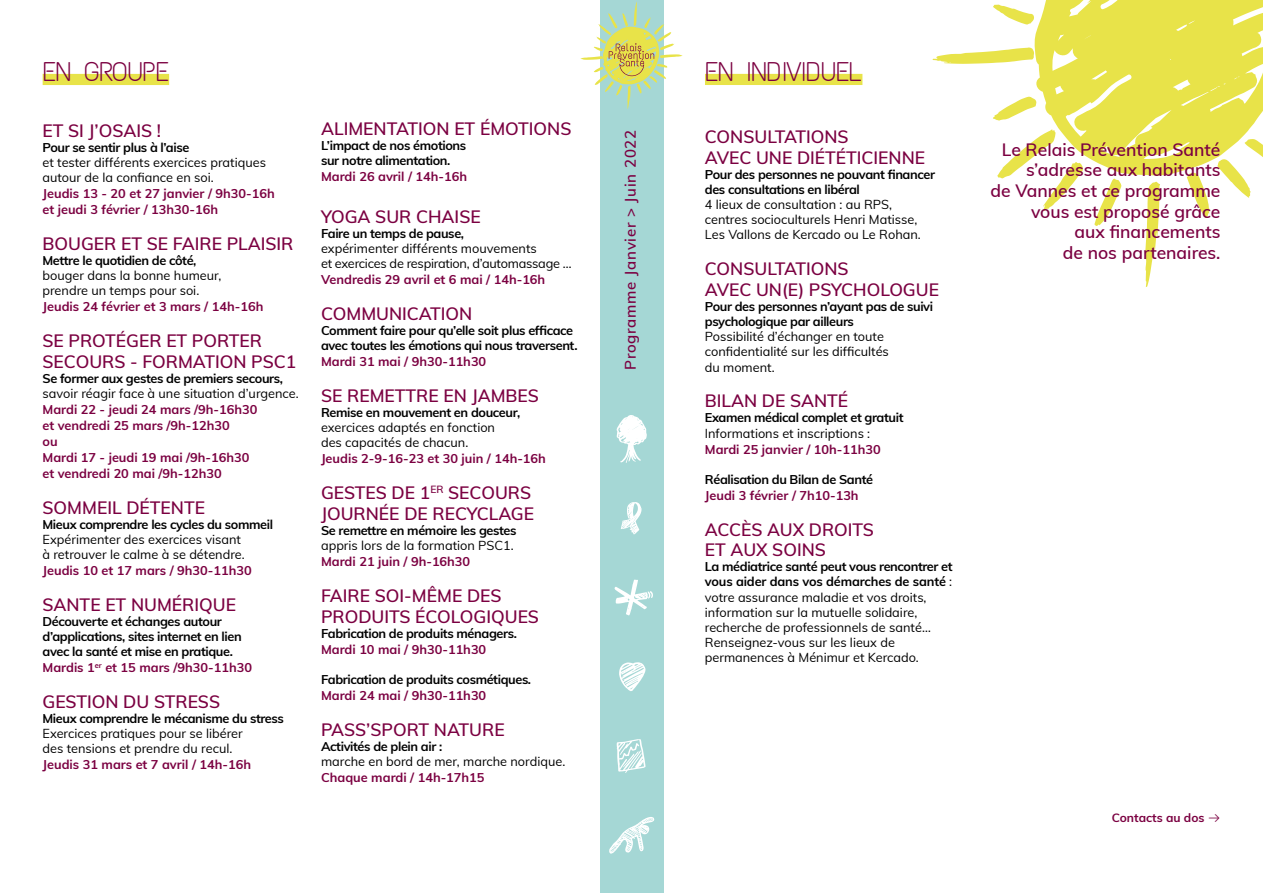
<style>
.page{position:relative;width:1263px;height:893px;background:#fff}
.page>*{position:absolute;margin:0;border:0;box-sizing:border-box;transform-origin:0 0}
.t1{font:27.15px "Text Me One";letter-spacing:-.02em;color:#7b0041}
.t2{font:27px "Text Me One";letter-spacing:-.02em;color:#7b0041}
.t3{font:600 17.55px/20.7px "Muli";color:#7b0041}
.t4{font:600 15px "Muli";letter-spacing:.05em;color:#7b0041}
.t5{font:12.75px/15.1px "Muli";color:#000}
.t6{font:700 12.75px/15.1px "Muli";letter-spacing:-.03em;color:#000}
.t7{font:700 12.75px/15.9px "Muli";color:#7b0041}
.t8{font:12.75px/15.1px "Muli";letter-spacing:-.02em;color:#000}
.t9{font:700 12px "Muli";color:#7b0041}
.s1{color:#7b0041}
.s2{font-weight:700}
.s3{font-family:"Dosis";font-weight:300;font-size:16.5px}
</style>
<div class="page">
<div style="left:600px;top:0;width:63px;height:893px;background:#a5d7d5"></div>
<svg style="left:933px;top:0;width:330px;height:287px"></svg>
<svg style="left:621px;top:502px;width:20px;height:32px"></svg>
<svg style="left:609px;top:817px;width:45px;height:37px"></svg>
<svg style="left:617px;top:739px;width:28px;height:34px"></svg>
<svg style="left:619px;top:662px;width:26px;height:29px"></svg>
<svg style="left:617px;top:415px;width:30px;height:48px"></svg>
<svg style="left:614px;top:579px;width:39px;height:36px"></svg>
<div style="left:705px;top:74px;width:157px;height:11px;background:#e8e349"></div>
<div style="left:43px;top:74px;width:126px;height:11px;background:#e8e349"></div>
<svg style="left:580px;top:2px;width:102px;height:107px"></svg>
<h1 class="t1" style="left:43px;top:55px;width:128px">EN GROUPE</h1>
<h3 class="t3" style="left:43px;top:119px;width:120px">ET SI J’OSAIS !</h3>
<p class="t6" style="left:43px;top:139px;width:148px">Pour se sentir plus à l’aise</p>
<p class="t5" style="left:43px;top:154px;width:225px">et tester différents exercices pratiques autour de la confiance en soi.</p>
<p class="t7" style="left:43px;top:185px;width:234px">Jeudis 13 - 20 et 27 janvier / 9h30-16h et jeudi 3 février / 13h30-16h</p>
<h3 class="t3" style="left:43px;top:232px;width:252px">BOUGER ET SE FAIRE PLAISIR</h3>
<p class="t6" style="left:43px;top:252px;width:155px">Mettre le quotidien de côté,</p>
<p class="t5" style="left:43px;top:267px;width:180px">bouger dans la bonne humeur, prendre un temps pour soi.</p>
<p class="t7" style="left:43px;top:298px;width:222px">Jeudis 24 février et 3 mars / 14h-16h</p>
<h3 class="t3" style="left:43px;top:330px;width:255px">SE PROTÉGER ET PORTER<br>SECOURS - FORMATION PSC1</h3>
<p class="t6" style="left:43px;top:370px;width:242px">Se former aux gestes de premiers secours,</p>
<p class="t5" style="left:43px;top:385px;width:258px">savoir réagir face à une situation d’urgence.</p>
<p class="t7" style="left:43px;top:401px;width:216px">Mardi 22 - jeudi 24 mars /9h-16h30 et vendredi 25 mars /9h-12h30<br>ou<br>Mardi 17 - jeudi 19 mai /9h-16h30 et vendredi 20 mai /9h-12h30</p>
<h3 class="t3" style="left:43px;top:496px;width:164px">SOMMEIL DÉTENTE</h3>
<p class="t6" style="left:43px;top:516px;width:232px">Mieux comprendre les cycles du sommeil</p>
<p class="t5" style="left:43px;top:531px;width:204px">Expérimenter des exercices visant à retrouver le calme à se détendre.</p>
<p class="t7" style="left:43px;top:562px;width:211px">Jeudis 10 et 17 mars / 9h30-11h30</p>
<h3 class="t3" style="left:43px;top:593px;width:195px">SANTE ET NUMÉRIQUE</h3>
<p class="t6" style="left:43px;top:613px;width:211px">Découverte et échanges autour d’applications, sites internet en lien avec la santé et mise en pratique.<br><span class="s1">Mardis 1</span><sup>er</sup> <span class="s1">et 15 mars /9h30-11h30</span></p>
<h3 class="t3" style="left:43px;top:690px;width:179px">GESTION DU STRESS</h3>
<p class="t6" style="left:43px;top:710px;width:243px">Mieux comprendre le mécanisme du stress</p>
<p class="t5" style="left:43px;top:725px;width:202px">Exercices pratiques pour se libérer des tensions et prendre du recul.</p>
<p class="t7" style="left:43px;top:756px;width:210px">Jeudis 31 mars et 7 avril / 14h-16h</p>
<h3 class="t3" style="left:321px;top:118px;width:252px">ALIMENTATION ET ÉMOTIONS</h3>
<p class="t6" style="left:321px;top:137px;width:147px">L’impact de nos émotions sur notre alimentation.</p>
<p class="t7" style="left:321px;top:168px;width:148px">Mardi 26 avril / 14h-16h</p>
<h3 class="t3" style="left:321px;top:205px;width:161px">YOGA SUR CHAISE</h3>
<p class="t6" style="left:321px;top:225px;width:145px">Faire un temps de pause,</p>
<p class="t8" style="left:321px;top:240px;width:252px">expérimenter différents mouvements<br>et exercices de respiration, d’automassage …</p>
<p class="t7" style="left:321px;top:271px;width:226px">Vendredis 29 avril et 6 mai / 14h-16h</p>
<h3 class="t3" style="left:321px;top:302px;width:153px">COMMUNICATION</h3>
<p class="t6" style="left:321px;top:322px;width:258px">Comment faire pour qu’elle soit plus efficace avec toutes les émotions qui nous traversent.</p>
<p class="t7" style="left:321px;top:353px;width:167px">Mardi 31 mai / 9h30-11h30</p>
<h3 class="t3" style="left:321px;top:384px;width:219px">SE REMETTRE EN JAMBES</h3>
<p class="t6" style="left:321px;top:404px;width:201px">Remise en mouvement en douceur,</p>
<p class="t5" style="left:321px;top:419px;width:176px">exercices adaptés en fonction des capacités de chacun.</p>
<p class="t7" style="left:321px;top:450px;width:226px">Jeudis 2-9-16-23 et 30 juin / 14h-16h</p>
<h3 class="t3" style="left:321px;top:481px;width:215px">GESTES DE 1<sup>ER</sup> SECOURS<br>JOURNÉE DE RECYCLAGE</h3>
<p class="t6" style="left:321px;top:522px;width:197px">Se remettre en mémoire les gestes</p>
<p class="t5" style="left:321px;top:537px;width:194px">appris lors de la formation PSC1.</p>
<p class="t7" style="left:321px;top:553px;width:151px">Mardi 21 juin / 9h-16h30</p>
<h3 class="t3" style="left:321px;top:584px;width:219px">FAIRE SOI-MÊME DES<br>PRODUITS ÉCOLOGIQUES</h3>
<p class="t6" style="left:321px;top:625px;width:197px">Fabrication de produits ménagers.</p>
<p class="t7" style="left:321px;top:640px;width:167px">Mardi 10 mai / 9h30-11h30</p>
<p class="t6" style="left:321px;top:671px;width:212px">Fabrication de produits cosmétiques.</p>
<p class="t7" style="left:321px;top:687px;width:167px">Mardi 24 mai / 9h30-11h30</p>
<h3 class="t3" style="left:321px;top:718px;width:185px">PASS’SPORT NATURE</h3>
<p class="t6" style="left:321px;top:738px;width:123px">Activités de plein air :</p>
<p class="t5" style="left:321px;top:753px;width:246px">marche en bord de mer, marche nordique.</p>
<p class="t7" style="left:321px;top:769px;width:165px">Chaque mardi / 14h-17h15</p>
<p class="t4" style="left:619px;top:370px;width:241px;rotate:-90deg">Programme Janvier &gt; Juin 2022</p>
<h2 class="t2" style="left:705px;top:55px;width:159px">EN INDIVIDUEL</h2>
<h3 class="t3" style="left:705px;top:126px;width:222px">CONSULTATIONS<br>AVEC UNE DIÉTÉTICIENNE</h3>
<p class="t6" style="left:705px;top:166px;width:232px">Pour des personnes ne pouvant financer des consultations en libéral</p>
<p class="t5" style="left:705px;top:196px;width:217px">4 lieux de consultation : au RPS, centres socioculturels Henri Matisse,<br>Les Vallons de Kercado ou Le Rohan.</p>
<h3 class="t3" style="left:705px;top:258px;width:236px">CONSULTATIONS<br>AVEC UN(E) PSYCHOLOGUE</h3>
<p class="t6" style="left:705px;top:298px;width:230px">Pour des personnes n’ayant pas de suivi psychologique par ailleurs</p>
<p class="t5" style="left:705px;top:328px;width:186px">Possibilité d’échanger en toute confidentialité sur les difficultés du moment.</p>
<h3 class="t3" style="left:705px;top:390px;width:145px">BILAN DE SANTÉ</h3>
<p class="t6" style="left:705px;top:410px;width:200px">Examen médical complet et gratuit</p>
<p class="t5" style="left:705px;top:425px;width:167px">Informations et inscriptions :</p>
<p class="t7" style="left:705px;top:440px;width:177px">Mardi 25 janvier / 10h-11h30</p>
<p class="t6" style="left:705px;top:471px;width:170px">Réalisation du Bilan de Santé</p>
<p class="t7" style="left:705px;top:486px;width:155px">Jeudi 3 février / 7h10-13h</p>
<h3 class="t3" style="left:705px;top:518px;width:171px">ACCÈS AUX DROITS<br>ET AUX SOINS</h3>
<p class="t5" style="left:705px;top:559px;width:249px"><span class="s2">La médiatrice santé peut vous rencontrer et vous aider dans vos démarches de santé</span> : votre assurance maladie et vos droits, information sur la mutuelle solidaire, recherche de professionnels de santé… Renseignez-vous sur les lieux de permanences à Ménimur et Kercado.</p>
<h3 class="t3" style="left:990px;top:138px;width:231px;text-align:right">Le Relais Prévention Santé s’adresse aux habitants<br>de Vannes et ce programme vous est proposé grâce<br>aux financements<br>de nos partenaires.</h3>
<p class="t9" style="left:1112px;top:809px;width:110px">Contacts au dos <span class="s3">→</span></p>
</div>
